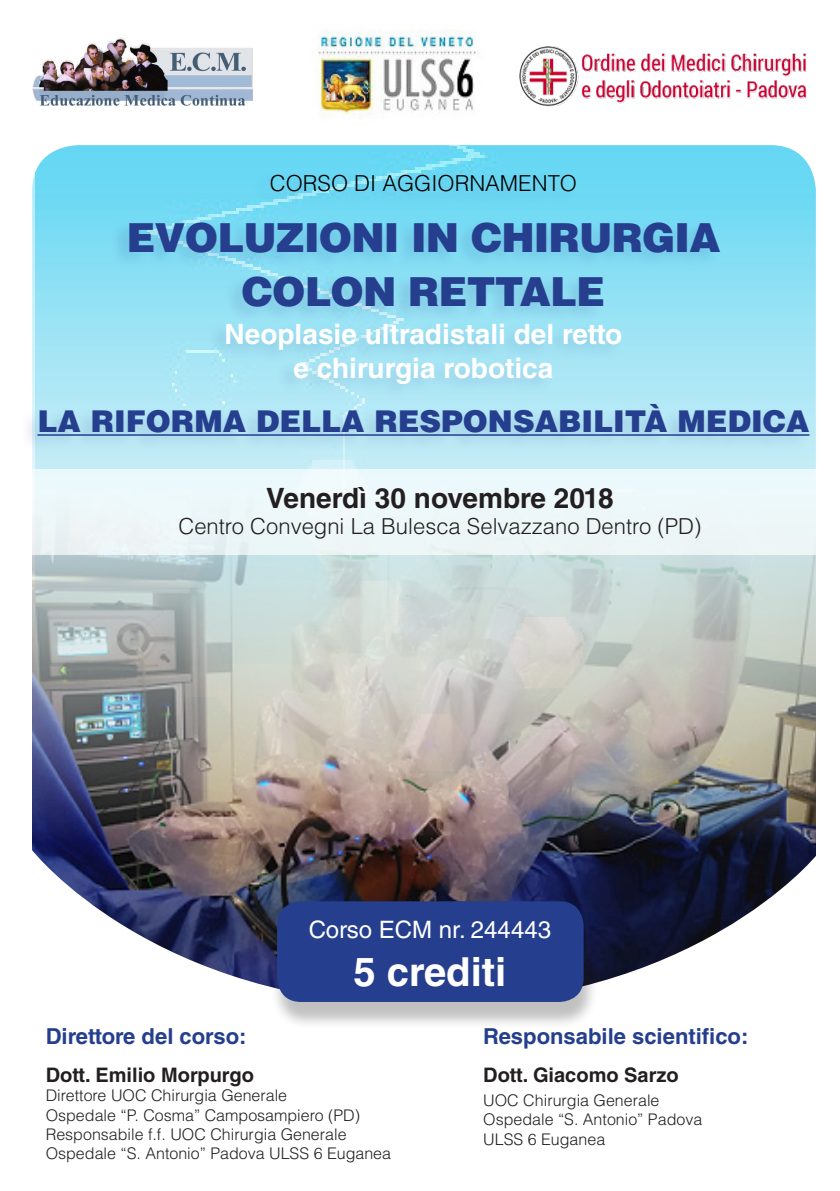
<style>
.page{position:relative;width:840px;height:1191px;background:#fff}
.page>*{position:absolute;margin:0;border:0;box-sizing:border-box;transform-origin:0 0}
.t1{font:900 40px "Helvetica LT Std";letter-spacing:-.02em;color:#253f8e}
.t2{font:700 40px "Helvetica LT Std";color:#fff}
.t3{font:900 30px "Helvetica LT Std";color:#253f8e}
.t4{font:700 28px "Helvetica LT Std";color:#fff}
.t5{font:700 28px "Helvetica LT Std";color:#231f20}
.t6{font:24px "Helvetica LT Std";color:#fff}
.t7{font:300 22px "Helvetica LT Std";color:#231f20}
.t8{font:700 22px "Helvetica LT Std";color:#253f8e}
.t9{font:300 22px "Helvetica LT Std";color:#000}
.t10{font:700 20px "Helvetica LT Std";color:#231f20}
.t11{font:300 16px "Helvetica LT Std";color:#231f20}
</style>
<div class="page">
<img style="left:36px;top:145px;width:779px;height:284px">
<img style="left:32px;top:429px;width:783px;height:421px">
<div style="left:19px;top:170px;width:791px;height:283px;background:#253f8e;opacity:.15"></div>
<hr style="left:37px;top:434px;width:772px;height:2px;background:#253f8e">
<div style="left:32px;top:469px;width:807px;height:85px;background:#edf8fa"></div>
<img style="left:318px;top:30px;width:158px;height:85px">
<img style="left:519px;top:47px;width:287px;height:60px">
<img style="left:32px;top:850px;width:784px;height:137px">
<div style="left:270px;top:907px;width:328px;height:122px;background:#231f20;opacity:.28"></div>
<div style="left:277px;top:901px;width:306px;height:101px;background:#253f8e;border-radius:24px"></div>
<img style="left:32px;top:38px;width:220px;height:68px">
<p class="t9" style="left:270px;top:169px;width:308px">CORSO DI AGGIORNAMENTO</p>
<p class="t1" style="left:126px;top:211px;width:595px">EVOLUZIONI IN CHIRURGIA</p>
<p class="t1" style="left:242px;top:265px;width:364px">COLON RETTALE</p>
<p class="t4" style="left:224px;top:317px;width:399px">Neoplasie ultradistali del retto</p>
<p class="t4" style="left:293px;top:351px;width:261px">e chirurgia robotica</p>
<p class="t3" style="left:37px;top:401px;width:773px">LA RIFORMA DELLA RESPONSABILITÀ MEDICA</p>
<p class="t5" style="left:266px;top:481px;width:349px">Venerdì 30 novembre 2018</p>
<p class="t7" style="left:178px;top:512px;width:524px">Centro Convegni La Bulesca Selvazzano Dentro (PD)</p>
<p class="t6" style="left:309px;top:915px;width:243px">Corso ECM nr. 244443</p>
<p class="t2" style="left:353px;top:947px;width:154px">5 crediti</p>
<p class="t8" style="left:46px;top:1022px;width:202px">Direttore del corso:</p>
<p class="t10" style="left:46px;top:1063px;width:209px">Dott. Emilio Morpurgo</p>
<p class="t11" style="left:46px;top:1085px;width:243px">Direttore UOC Chirurgia Generale</p>
<p class="t11" style="left:46px;top:1105px;width:316px">Ospedale “P. Cosma” Camposampiero (PD)</p>
<p class="t11" style="left:46px;top:1124px;width:302px">Responsabile f.f. UOC Chirurgia Generale</p>
<p class="t11" style="left:46px;top:1143px;width:347px">Ospedale “S. Antonio” Padova ULSS 6 Euganea</p>
<p class="t8" style="left:483px;top:1022px;width:266px">Responsabile scientifico:</p>
<p class="t10" style="left:483px;top:1063px;width:197px">Dott. Giacomo Sarzo</p>
<p class="t11" style="left:483px;top:1090px;width:178px">UOC Chirurgia Generale</p>
<p class="t11" style="left:483px;top:1109px;width:220px">Ospedale “S. Antonio” Padova</p>
<p class="t11" style="left:483px;top:1129px;width:123px">ULSS 6 Euganea</p>
</div>
